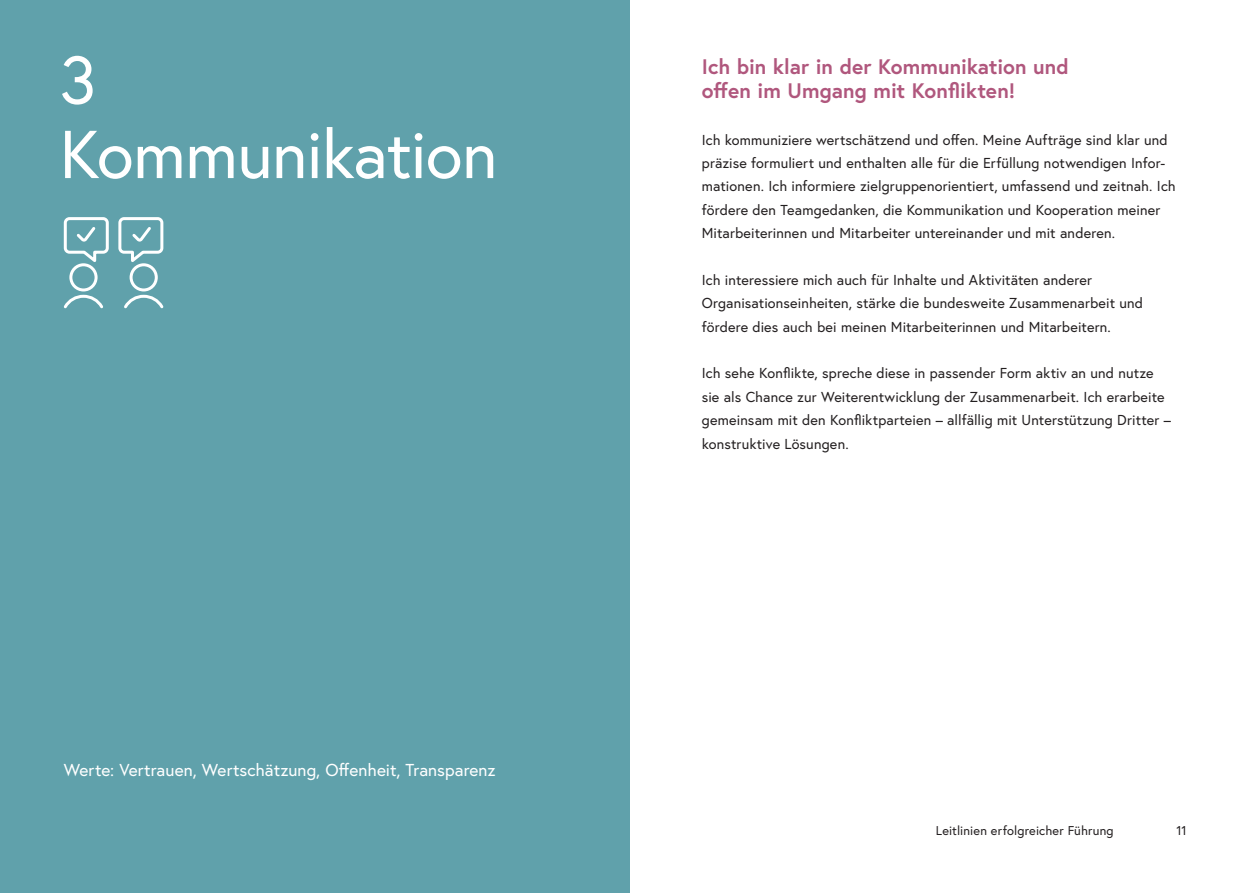
<style>
.page{position:relative;width:1259px;height:893px;background:#fff}
.page>*{position:absolute;margin:0;border:0;box-sizing:border-box;transform-origin:0 0}
.t1{font:67.5px/74.2px "Europa Austria";letter-spacing:-.015em;color:#fff}
.t2{font:700 21px/23.4px "Europa Austria";color:#b0577d}
.t3{font:17.25px "Europa Austria";letter-spacing:.005em;color:#fff}
.t4{font:14.4px/23.4px "Europa Austria";letter-spacing:.01em;color:#231f20}
.t5{font:12.75px "Europa Austria";letter-spacing:.015em;color:#231f20}
</style>
<div class="page">
<div style="left:0;top:0;width:629px;height:893px;background:#60a1ab"></div>
<svg style="left:63px;top:217px;width:101px;height:92px"></svg>
<h1 class="t1" style="left:60px;top:42px;width:439px">3<br>Kommunikation</h1>
<p class="t3" style="left:64px;top:759px;width:433px">Werte: Vertrauen, Wertschätzung, Offenheit, Transparenz</p>
<h2 class="t2" style="left:702px;top:55px;width:368px">Ich bin klar in der Kommunikation und offen im Umgang mit Konflikten!</h2>
<p class="t4" style="left:702px;top:128px;width:475px">Ich kommuniziere wertschätzend und offen. Meine Aufträge sind klar und präzise formuliert und enthalten alle für die Erfüllung notwendigen Infor&shy;mationen. Ich informiere zielgruppenorientiert, umfassend und zeitnah. Ich fördere den Teamgedanken, die Kommunikation und Kooperation meiner Mitarbeiterinnen und Mitarbeiter untereinander und mit anderen.</p>
<p class="t4" style="left:702px;top:268px;width:443px">Ich interessiere mich auch für Inhalte und Aktivitäten anderer<br>Organisationseinheiten, stärke die bundesweite Zusammenarbeit und fördere dies auch bei meinen Mitarbeiterinnen und Mitarbeitern.</p>
<p class="t4" style="left:702px;top:361px;width:471px">Ich sehe Konflikte, spreche diese in passender Form aktiv an und nutze sie als Chance zur Weiterentwicklung der Zusammenarbeit. Ich erarbeite gemeinsam mit den Konfliktparteien – allfällig mit Unterstützung Dritter – konstruktive Lösungen.</p>
<p class="t5" style="left:936px;top:822px;width:179px">Leitlinien erfolgreicher Führung</p>
<p class="t5" style="left:1176px;top:822px;width:12px">11</p>
</div>
